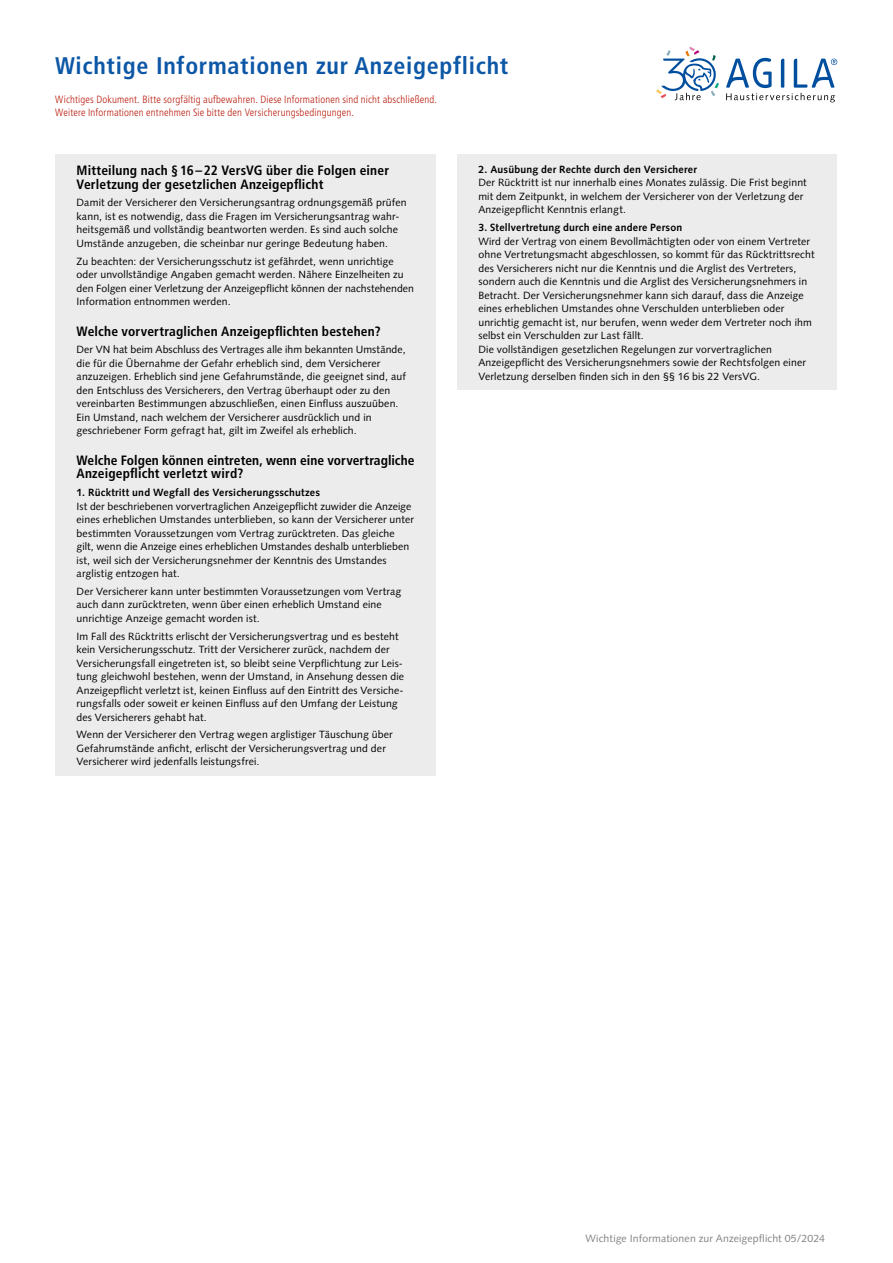
<style>
.page{position:relative;width:893px;height:1263px;background:#fff}
.page>*{position:absolute;margin:0;border:0;box-sizing:border-box;transform-origin:0 0}
.t1{font:700 condensed 24px "Frutiger LT Std";letter-spacing:.03em;color:#0d57a7}
.t2{font:700 condensed 13.5px/13.5px "Frutiger LT Std";letter-spacing:.01em;color:#000}
.t3{font:10.5px/13.5px "Syntax LT Std";letter-spacing:.015em;color:#000}
.t4{font:300 condensed 10.5px/12.6px "Frutiger LT Std";letter-spacing:.015em;color:#b91d0e}
.t5{font:700 10.5px "Syntax LT Std";letter-spacing:.02em;color:#000}
.t6{font:10.5px "Syntax LT Std";letter-spacing:.015em;color:#818281}
</style>
<div class="page">
<div style="left:55px;top:154px;width:381px;height:622px;background:#ececec"></div>
<div style="left:457px;top:154px;width:380px;height:236px;background:#ececec"></div>
<svg style="left:726px;top:58px;width:111px;height:44px"></svg>
<svg style="left:656px;top:47px;width:63px;height:53px"></svg>
<h1 class="t1" style="left:55px;top:51px;width:455px">Wichtige Informationen zur Anzeigepflicht</h1>
<p class="t4" style="left:55px;top:94px;width:383px">Wichtiges Dokument. Bitte sorgfältig aufbewahren. Diese Informationen sind nicht abschließend.<br>Weitere Informationen entnehmen Sie bitte den Versicherungsbedingungen.</p>
<p class="t2" style="left:77px;top:164px;width:314px">Mitteilung nach §16–22 VersVG über die Folgen einer<br>Verletzung der gesetzlichen Anzeigepflicht</p>
<p class="t3" style="left:77px;top:196px;width:332px">Damit der Versicherer den Versicherungsantrag ordnungsgemäß prüfen kann, ist es notwendig, dass die Fragen im Versicherungsantrag wahr&shy;heitsgemäß und vollständig beantworten werden. Es sind auch solche Umstände anzugeben, die scheinbar nur geringe Bedeutung haben.</p>
<p class="t3" style="left:77px;top:254px;width:339px">Zu beachten: der Versicherungsschutz ist gefährdet, wenn unrichtige oder unvollständige Angaben gemacht werden. Nähere Einzelheiten zu den Folgen einer Verletzung der Anzeigepflicht können der nachstehenden Information entnommen werden.</p>
<p class="t2" style="left:77px;top:324px;width:306px">Welche vorvertraglichen Anzeigepflichten bestehen?</p>
<p class="t3" style="left:77px;top:343px;width:331px">Der VN hat beim Abschluss des Vertrages alle ihm bekannten Umstände, die für die Übernahme der Gefahr erheblich sind, dem Versicherer anzuzeigen. Erheblich sind jene Gefahrumstände, die geeignet sind, auf den Entschluss des Versicherers, den Vertrag überhaupt oder zu den vereinbarten Bestimmungen abzuschließen, einen Einfluss auszuüben.<br>Ein Umstand, nach welchem der Versicherer ausdrücklich und in geschriebener Form gefragt hat, gilt im Zweifel als erheblich.</p>
<p class="t2" style="left:77px;top:453px;width:340px">Welche Folgen können eintreten, wenn eine vorvertragliche<br>Anzeigepflicht verletzt wird?</p>
<p class="t5" style="left:77px;top:486px;width:245px">1. Rücktritt und Wegfall des Versicherungsschutzes</p>
<p class="t3" style="left:77px;top:499px;width:339px">Ist der beschriebenen vorvertraglichen Anzeigepflicht zuwider die Anzeige eines erheblichen Umstandes unterblieben, so kann der Versicherer unter bestimmten Voraussetzungen vom Vertrag zurücktreten. Das gleiche gilt, wenn die Anzeige eines erheblichen Umstandes deshalb unterblieben ist, weil sich der Versicherungsnehmer der Kenntnis des Umstandes arglistig entzogen hat.</p>
<p class="t3" style="left:77px;top:584px;width:326px">Der Versicherer kann unter bestimmten Voraussetzungen vom Vertrag auch dann zurücktreten, wenn über einen erheblich Umstand eine unrichtige Anzeige gemacht worden ist.</p>
<p class="t3" style="left:77px;top:629px;width:329px">Im Fall des Rücktritts erlischt der Versicherungsvertrag und es besteht kein Versicherungsschutz. Tritt der Versicherer zurück, nachdem der Versicherungsfall eingetreten ist, so bleibt seine Verpflichtung zur Leis&shy;tung gleichwohl bestehen, wenn der Umstand, in Ansehung dessen die Anzeigepflicht verletzt ist, keinen Einfluss auf den Eintritt des Versiche&shy;rungsfalls oder soweit er keinen Einfluss auf den Umfang der Leistung des Versicherers gehabt hat.</p>
<p class="t3" style="left:77px;top:728px;width:318px">Wenn der Versicherer den Vertrag wegen arglistiger Täuschung über<br>Gefahrumstände anficht, erlischt der Versicherungsvertrag und der<br>Versicherer wird jedenfalls leistungsfrei.</p>
<p class="t5" style="left:478px;top:163px;width:220px">2. Ausübung der Rechte durch den Versicherer</p>
<p class="t3" style="left:478px;top:176px;width:330px">Der Rücktritt ist nur innerhalb eines Monates zulässig. Die Frist beginnt mit dem Zeitpunkt, in welchem der Versicherer von der Verletzung der<br>Anzeigepflicht Kenntnis erlangt.</p>
<p class="t5" style="left:478px;top:221px;width:205px">3. Stellvertretung durch eine andere Person</p>
<p class="t3" style="left:478px;top:234px;width:338px">Wird der Vertrag von einem Bevollmächtigten oder von einem Vertreter ohne Vertretungsmacht abgeschlossen, so kommt für das Rücktrittsrecht des Versicherers nicht nur die Kenntnis und die Arglist des Vertreters, sondern auch die Kenntnis und die Arglist des Versicherungsnehmers in Betracht. Der Versicherungsnehmer kann sich darauf, dass die Anzeige eines erheblichen Umstandes ohne Verschulden unterblieben oder unrichtig gemacht ist, nur berufen, wenn weder dem Vertreter noch ihm selbst ein Verschulden zur Last fällt.<br>Die vollständigen gesetzlichen Regelungen zur vorvertraglichen Anzeigepflicht des Versicherungsnehmers sowie der Rechtsfolgen einer Verletzung derselben finden sich in den §§ 16 bis 22 VersVG.</p>
<p class="t6" style="left:585px;top:1232px;width:241px">Wichtige Informationen zur Anzeigepflicht 05/2024</p>
</div>
